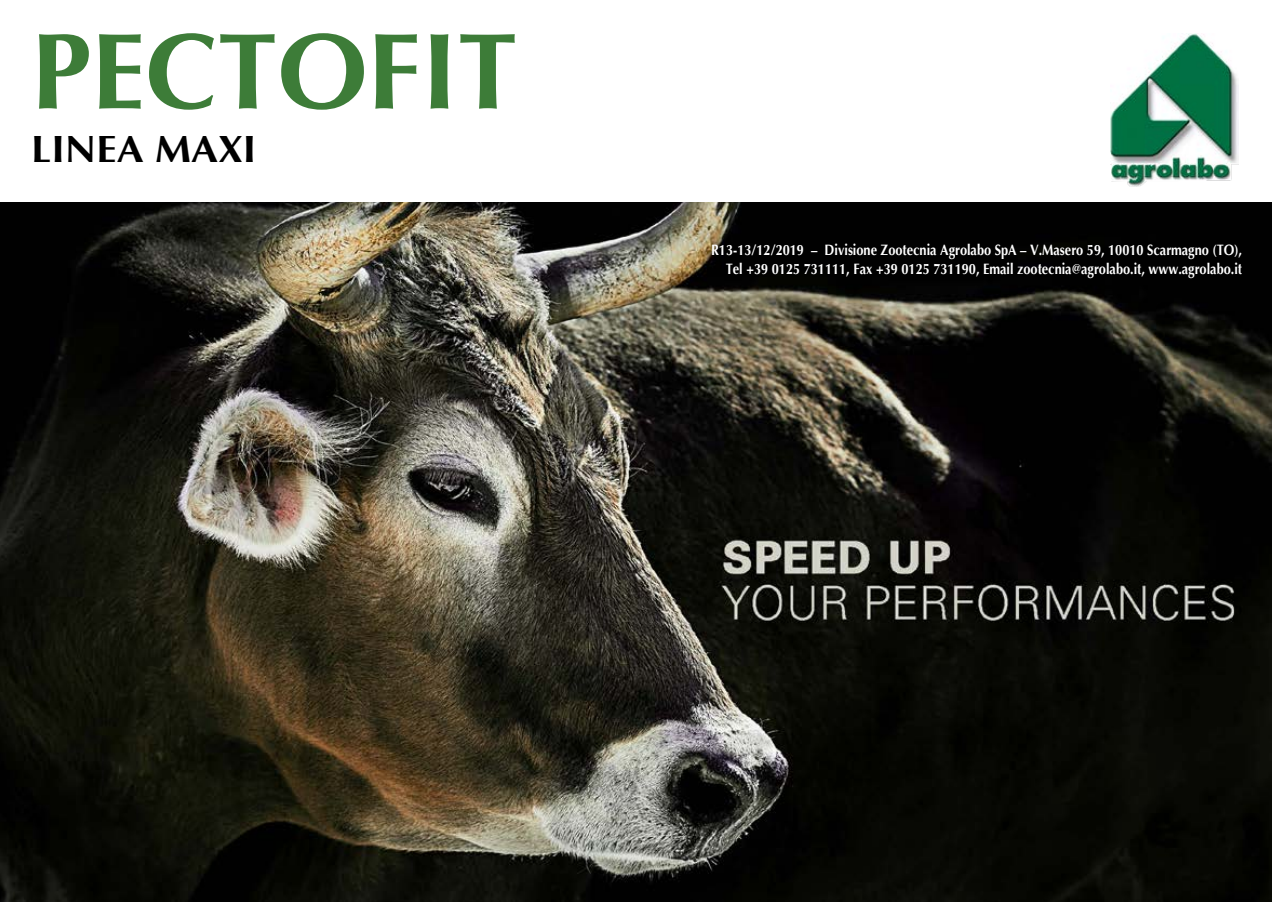
<style>
.page{position:relative;width:1272px;height:902px;background:#fff}
.page>*{position:absolute;margin:0;border:0;box-sizing:border-box;transform-origin:0 0}
.t1{font:700 108px "Optima";color:#3d7c38}
.t2{font:700 37.8px "Optima";color:#000;scale:1.07 1}
.t3{font:700 15px/19.2px "Optima";color:#fff;text-align:right;scale:.85 1}
</style>
<div class="page">
<img style="left:0;top:202px;width:1271px;height:699px">
<img style="left:1110px;top:33px;width:128px;height:154px">
<h1 class="t1" style="left:31px;top:10px;width:488px">PECTOFIT</h1>
<h2 class="t2" style="left:31px;top:128px;width:212px">LINEA MAXI</h2>
<p class="t3" style="left:711px;top:240px;width:626px">R13-13/12/2019 – Divisione Zootecnia Agrolabo SpA – V.Masero 59, 10010 Scarmagno (TO),<br>Tel +39 0125 731111, Fax +39 0125 731190, Email zootecnia@agrolabo.it, www.agrolabo.it</p>
</div>
